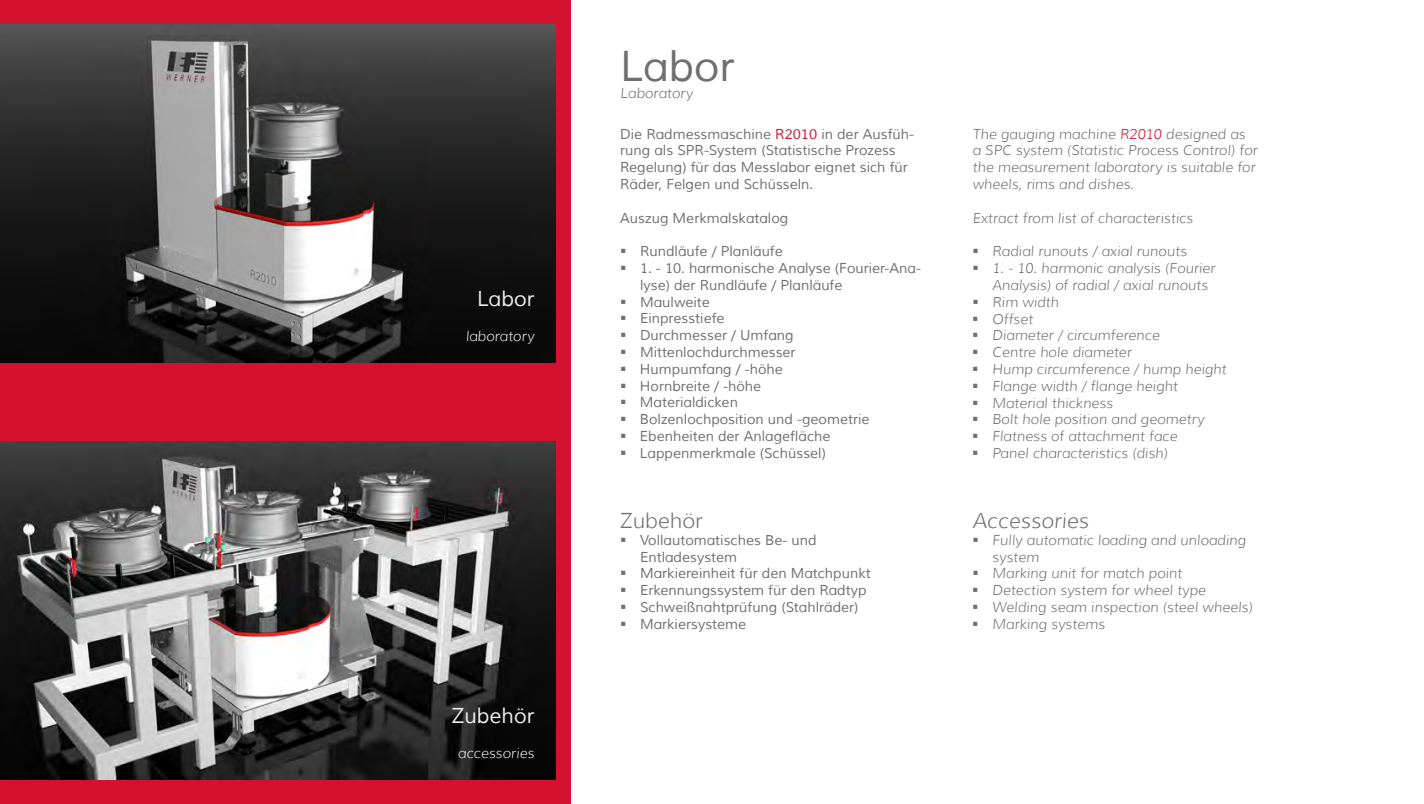
<style>
.page{position:relative;width:1424px;height:804px;background:#fff}
.page>*{position:absolute;margin:0;border:0;box-sizing:border-box;transform-origin:0 0}
.t1{font:42px "Muli";color:#706f6f}
.t2{font:21px "Muli";color:#ededed}
.t3{font:italic 300 21px "Muli";color:#706f6f}
.t4{font:300 21px "Muli";color:#706f6f}
.t5{font:italic 300 14px/16.8px "Muli";color:#706f6f}
.t6{font:14px/16.8px "Muli";color:#706f6f}
.t7{font:italic 300 14px "Muli";color:#ededed}
.s1{color:#d51130}
</style>
<div class="page">
<div style="left:0;top:0;width:570px;height:804px;background:#d51130"></div>
<img style="left:0;top:441px;width:556px;height:338px">
<img style="left:0;top:25px;width:556px;height:337px">
<h2 class="t2" style="left:477px;top:286px;width:59px">Labor</h2>
<p class="t7" style="left:466px;top:327px;width:70px">laboratory</p>
<h2 class="t2" style="left:452px;top:703px;width:84px">Zubehör</h2>
<p class="t7" style="left:458px;top:744px;width:78px">accessories</p>
<h1 class="t1" style="left:620px;top:41px;width:116px">Labor</h1>
<p class="t5" style="left:620px;top:84px;width:74px">Laboratory</p>
<p class="t6" style="left:620px;top:126px;width:295px">Die Radmessmaschine <span class="s1">R2010</span> in der Ausfüh&shy;rung als SPR-System (Statistische Prozess Regelung) für das Messlabor eignet sich für Räder, Felgen und Schüsseln.</p>
<p class="t6" style="left:620px;top:210px;width:170px">Auszug Merkmalskatalog</p>
<p class="t6" style="left:640px;top:243px;width:144px">Rundläufe / Planläufe</p>
<p class="t6" style="left:640px;top:260px;width:283px">1. - 10. harmonische Analyse (Fourier-Ana&shy;lyse) der Rundläufe / Planläufe<br>Maulweite<br>Einpresstiefe<br>Durchmesser / Umfang<br>Mittenlochdurchmesser<br>Humpumfang / -höhe<br>Hornbreite / -höhe<br>Materialdicken<br>Bolzenlochposition und -geometrie<br>Ebenheiten der Anlagefläche<br>Lappenmerkmale (Schüssel)</p>
<h2 class="t4" style="left:620px;top:507px;width:84px">Zubehör</h2>
<p class="t6" style="left:640px;top:532px;width:232px">Vollautomatisches Be- und<br>Entladesystem<br>Markiereinheit für den Matchpunkt<br>Erkennungssystem für den Radtyp<br>Schweißnahtprüfung (Stahlräder)<br>Markiersysteme</p>
<p class="t5" style="left:972px;top:125px;width:287px">The gauging machine <span class="s1">R2010</span> designed as<br>a SPC system (Statistic Process Control) for the measurement laboratory is suitable for wheels, rims and dishes.</p>
<p class="t5" style="left:972px;top:209px;width:222px">Extract from list of characteristics</p>
<p class="t5" style="left:992px;top:243px;width:196px">Radial runouts / axial runouts</p>
<p class="t5" style="left:992px;top:260px;width:236px">1. - 10. harmonic analysis (Fourier<br>Analysis) of radial / axial runouts<br>Rim width<br>Offset<br>Diameter / circumference<br>Centre hole diameter<br>Hump circumference / hump height<br>Flange width / flange height<br>Material thickness<br>Bolt hole position and geometry<br>Flatness of attachment face<br>Panel characteristics (dish)</p>
<h2 class="t3" style="left:972px;top:507px;width:118px">Accessories</h2>
<p class="t5" style="left:992px;top:531px;width:262px">Fully automatic loading and unloading system<br>Marking unit for match point<br>Detection system for wheel type<br>Welding seam inspection (steel wheels)<br>Marking systems</p>
</div>
